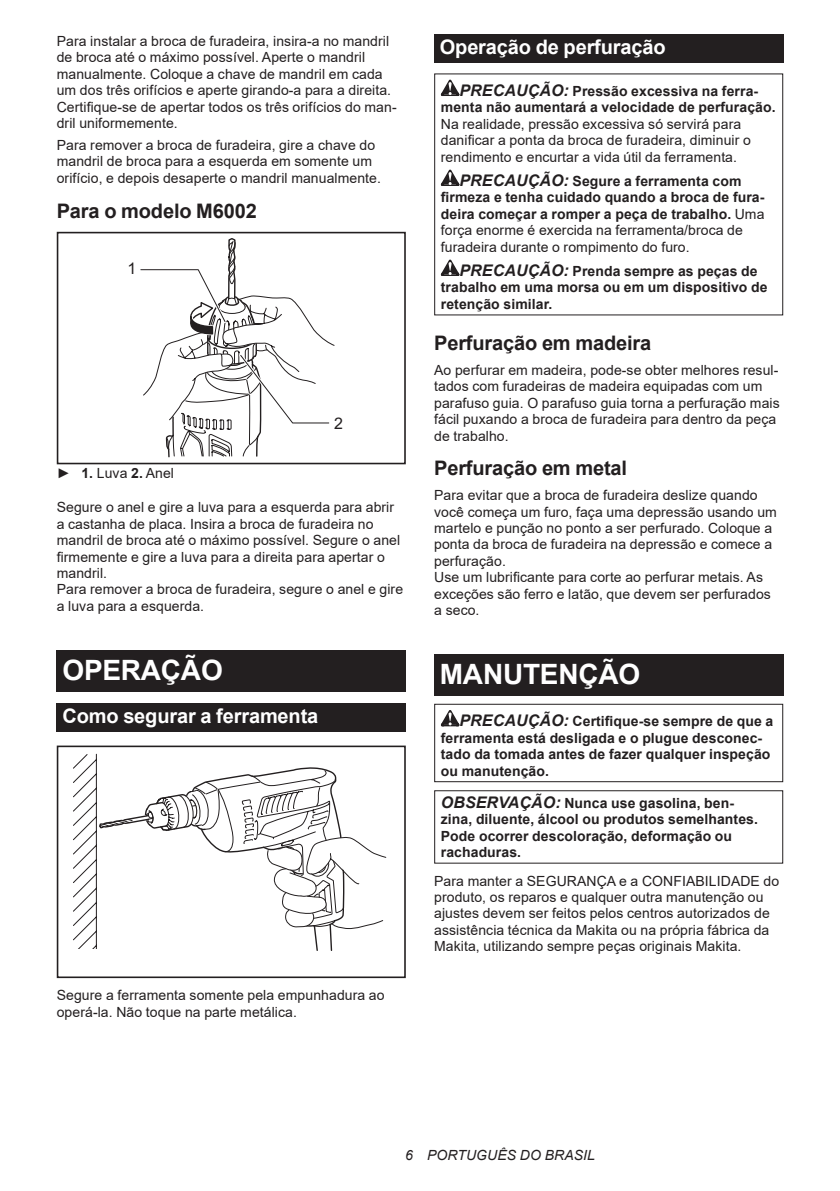
<style>
.page{position:relative;width:840px;height:1191px;background:#fff}
.page>*{position:absolute;margin:0;border:0;box-sizing:border-box;transform-origin:0 0}
.t1{font:700 28px "Arial";letter-spacing:-.01em;color:#fff}
.t2{font:700 20px "Arial";letter-spacing:-.01em;color:#231f20}
.t3{font:700 20px "Arial";letter-spacing:-.01em;color:#fff}
.t4{font:16px "Arial";color:#231f20}
.t5{font:14px/16.4px "Arial";letter-spacing:.005em;color:#231f20}
.t6{font:700 14px/16.4px "Arial";letter-spacing:.005em;color:#231f20}
.t7{font:italic 14px "Arial";letter-spacing:.005em;color:#231f20}
.s1{font-weight:700}
.s2{font-style:italic;font-size:16px}
.s3{font-weight:400}
</style>
<div class="page">
<div style="left:57px;top:232px;width:348px;height:232px;border:2px solid #231f20"></div>
<svg style="left:138px;top:238px;width:197px;height:226px"></svg>
<div style="left:57px;top:650px;width:348px;height:41px;background:#231f20"></div>
<div style="left:57px;top:703px;width:348px;height:28px;background:#231f20"></div>
<svg style="left:73px;top:753px;width:24px;height:196px"></svg>
<svg style="left:99px;top:767px;width:287px;height:184px"></svg>
<div style="left:57px;top:949px;width:73px;height:29px;background:#fff"></div>
<div style="left:57px;top:745px;width:348px;height:233px;border:2px solid #231f20"></div>
<div style="left:434px;top:34px;width:348px;height:29px;background:#231f20"></div>
<svg style="left:440px;top:80px;width:19px;height:16px"></svg>
<svg style="left:440px;top:170px;width:19px;height:16px"></svg>
<svg style="left:440px;top:260px;width:19px;height:16px"></svg>
<div style="left:434px;top:654px;width:348px;height:41px;background:#231f20"></div>
<svg style="left:440px;top:710px;width:19px;height:16px"></svg>
<div style="left:434px;top:704px;width:348px;height:78px;border:1px solid #231f20"></div>
<div style="left:434px;top:790px;width:348px;height:73px;border:1px solid #231f20"></div>
<p class="t5" style="left:57px;top:33px;width:341px">Para instalar a broca de furadeira, insira-a no mandril de broca até o máximo possível. Aperte o mandril manualmente. Coloque a chave de mandril em cada um dos três orifícios e aperte girando-a para a direita.<br>Certifique-se de apertar todos os três orifícios do man&shy;dril uniformemente.</p>
<p class="t5" style="left:57px;top:137px;width:325px">Para remover a broca de furadeira, gire a chave do mandril de broca para a esquerda em somente um orifício, e depois desaperte o mandril manualmente.</p>
<h2 class="t2" style="left:57px;top:196px;width:201px">Para o modelo M6002</h2>
<p class="t4" style="left:128px;top:258px;width:10px">1</p>
<p class="t4" style="left:334px;top:412px;width:10px">2</p>
<p class="t5" style="left:57px;top:464px;width:119px">► <span class="s1">1.</span> Luva <span class="s1">2.</span> Anel</p>
<p class="t5" style="left:57px;top:499px;width:348px">Segure o anel e gire a luva para a esquerda para abrir a castanha de placa. Insira a broca de furadeira no mandril de broca até o máximo possível. Segure o anel firmemente e gire a luva para a direita para apertar o mandril.<br>Para remover a broca de furadeira, segure o anel e gire a luva para a esquerda.</p>
<h1 class="t1" style="left:62px;top:650px;width:162px">OPERAÇÃO</h1>
<h2 class="t3" style="left:62px;top:701px;width:257px">Como segurar a ferramenta</h2>
<p class="t5" style="left:57px;top:987px;width:329px">Segure a ferramenta somente pela empunhadura ao operá-la. Não toque na parte metálica.</p>
<h2 class="t3" style="left:439px;top:33px;width:227px">Operação de perfuração</h2>
<p class="t6" style="left:440px;top:83px;width:336px;text-align:center"><span class="s2">PRECAUÇÃO:</span> Pressão excessiva na ferra&shy;menta não aumentará a velocidade de perfuração.</p>
<p class="t5" style="left:440px;top:116px;width:311px">Na realidade, pressão excessiva só servirá para danificar a ponta da broca de furadeira, diminuir o rendimento e encurtar a vida útil da ferramenta.</p>
<p class="t6" style="left:440px;top:173px;width:325px;text-indent:19px"><span class="s2">PRECAUÇÃO:</span> Segure a ferramenta com firmeza e tenha cuidado quando a broca de fura&shy;deira começar a romper a peça de trabalho. <span class="s3">Uma força enorme é exercida na ferramenta/broca de furadeira durante o rompimento do furo.</span></p>
<p class="t6" style="left:440px;top:263px;width:328px;text-indent:19px"><span class="s2">PRECAUÇÃO:</span> Prenda sempre as peças de trabalho em uma morsa ou em um dispositivo de retenção similar.</p>
<h2 class="t2" style="left:434px;top:329px;width:218px">Perfuração em madeira</h2>
<p class="t5" style="left:434px;top:362px;width:347px">Ao perfurar em madeira, pode-se obter melhores resul&shy;tados com furadeiras de madeira equipadas com um parafuso guia. O parafuso guia torna a perfuração mais fácil puxando a broca de furadeira para dentro da peça de trabalho.</p>
<h2 class="t2" style="left:434px;top:454px;width:194px">Perfuração em metal</h2>
<p class="t5" style="left:434px;top:487px;width:344px">Para evitar que a broca de furadeira deslize quando você começa um furo, faça uma depressão usando um martelo e punção no ponto a ser perfurado. Coloque a ponta da broca de furadeira na depressão e comece a perfuração.<br>Use um lubrificante para corte ao perfurar metais. As exceções são ferro e latão, que devem ser perfurados a seco.</p>
<h1 class="t1" style="left:439px;top:655px;width:202px">MANUTENÇÃO</h1>
<p class="t6" style="left:440px;top:713px;width:334px;text-indent:19px"><span class="s2">PRECAUÇÃO:</span> Certifique-se sempre de que a ferramenta está desligada e o plugue desconec&shy;tado da tomada antes de fazer qualquer inspeção ou manutenção.</p>
<p class="t6" style="left:440px;top:795px;width:318px"><span class="s2">OBSERVAÇÃO:</span> Nunca use gasolina, ben&shy;zina, diluente, álcool ou produtos semelhantes.<br>Pode ocorrer descoloração, deformação ou rachaduras.</p>
<p class="t5" style="left:434px;top:872px;width:346px">Para manter a SEGURANÇA e a CONFIABILIDADE do produto, os reparos e qualquer outra manutenção ou ajustes devem ser feitos pelos centros autorizados de assistência técnica da Makita ou na própria fábrica da Makita, utilizando sempre peças originais Makita.</p>
<p class="t7" style="left:405px;top:1146px;width:191px">6 PORTUGUÊS DO BRASIL</p>
</div>
